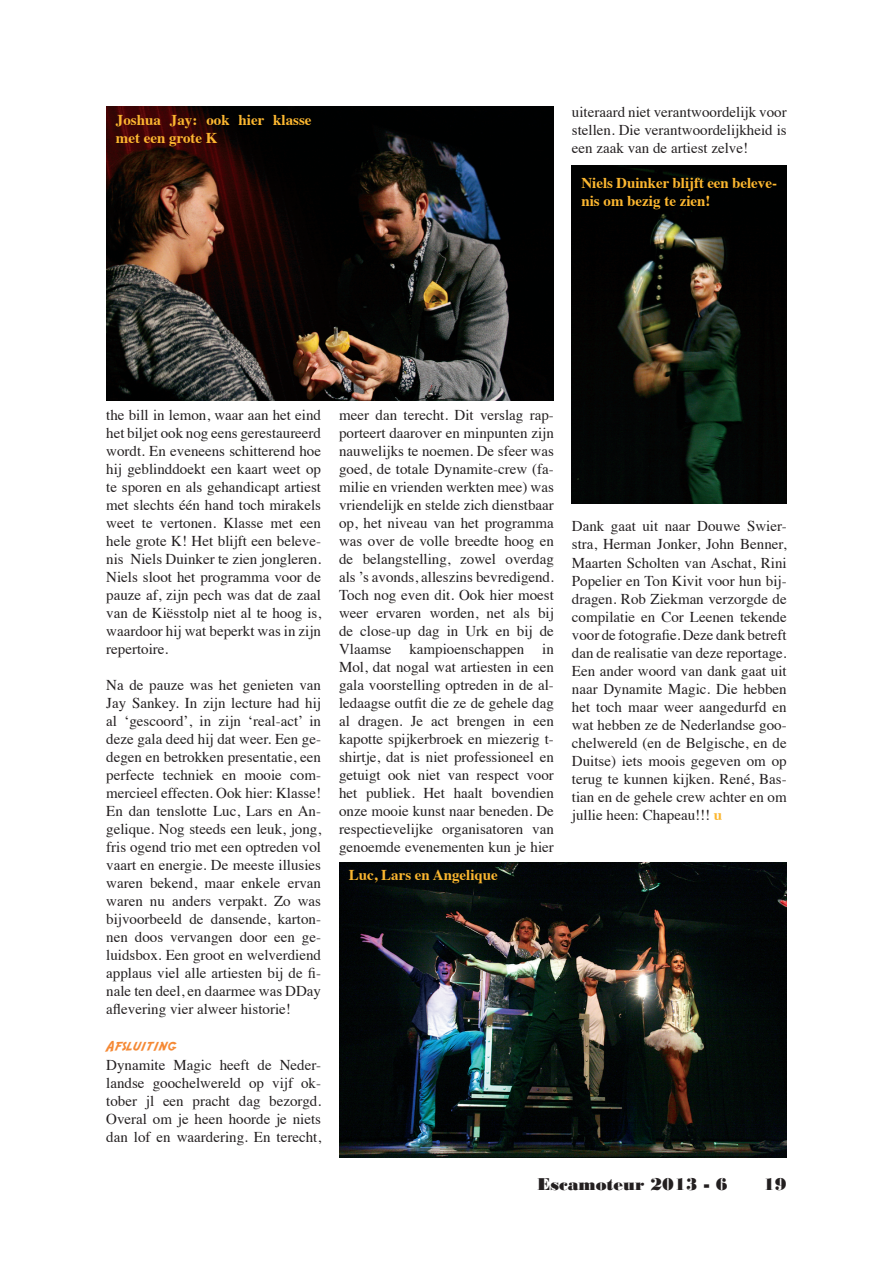
<style>
.page{position:relative;width:893px;height:1263px;background:#fff}
.page>*{position:absolute;margin:0;border:0;box-sizing:border-box;transform-origin:0 0}
.t1{font:18px "Bodoni MT Black";color:#231f20}
.t2{font:16.5px "Adventure";color:#f58935}
.t3{font:15px/18px "Times";color:#231f20;text-align:justify}
.t4{font:700 15px/18px "Times";color:#fcb730}
.s1{font-weight:700;color:#fcb730}
</style>
<div class="page">
<img style="left:339px;top:862px;width:448px;height:296px">
<img style="left:106px;top:106px;width:448px;height:294px">
<img style="left:572px;top:166px;width:215px;height:337px">
<p class="t4" style="left:116px;top:110px;width:197px">Joshua Jay: ook hier klasse met een grote K</p>
<p class="t3" style="left:572px;top:102px;width:216px">uiteraard niet verantwoordelijk voor stellen. Die verantwoordelijkheid is een zaak van de artiest zelve!</p>
<p class="t4" style="left:581px;top:172px;width:197px">Niels Duinker blijft een beleve&shy;nis om bezig te zien!</p>
<p class="t3" style="left:106px;top:405px;width:216px">the bill in lemon, waar aan het eind het biljet ook nog eens gerestaureerd wordt. En eveneens schitterend hoe hij geblinddoekt een kaart weet op te sporen en als gehandicapt artiest met slechts één hand toch mirakels weet te vertonen. Klasse met een hele grote K! Het blijft een beleve&shy;nis Niels Duinker te zien jongleren.<br>Niels sloot het programma voor de pauze af, zijn pech was dat de zaal van de Kiësstolp niet al te hoog is, waardoor hij wat beperkt was in zijn repertoire.</p>
<p class="t3" style="left:106px;top:675px;width:216px">Na de pauze was het genieten van Jay Sankey. In zijn lecture had hij al ‘gescoord’, in zijn ‘real-act’ in deze gala deed hij dat weer. Een ge&shy;degen en betrokken presentatie, een perfecte techniek en mooie com&shy;mercieel effecten. Ook hier: Klasse!<br>En dan tenslotte Luc, Lars en An&shy;gelique. Nog steeds een leuk, jong, fris ogend trio met een optreden vol vaart en energie. De meeste illusies waren bekend, maar enkele ervan waren nu anders verpakt. Zo was bijvoorbeeld de dansende, karton&shy;nen doos vervangen door een ge&shy;luidsbox. Een groot en welverdiend applaus viel alle artiesten bij de fi&shy;nale ten deel, en daarmee was DDay aflevering vier alweer historie!</p>
<p class="t2" style="left:106px;top:1040px;width:71px">Afsluiting</p>
<p class="t3" style="left:106px;top:1054px;width:216px">Dynamite Magic heeft de Neder&shy;landse goochelwereld op vijf ok&shy;tober jl een pracht dag bezorgd.<br>Overal om je heen hoorde je niets dan lof en waardering. En terecht,</p>
<p class="t3" style="left:339px;top:405px;width:216px">meer dan terecht. Dit verslag rap&shy;porteert daarover en minpunten zijn nauwelijks te noemen. De sfeer was goed, de totale Dynamite-crew (fa&shy;milie en vrienden werkten mee) was vriendelijk en stelde zich dienstbaar op, het niveau van het programma was over de volle breedte hoog en de belangstelling, zowel overdag als ’s avonds, alleszins bevredigend.<br>Toch nog even dit. Ook hier moest weer ervaren worden, net als bij de close-up dag in Urk en bij de Vlaamse kampioenschappen in Mol, dat nogal wat artiesten in een gala voorstelling optreden in de al&shy;ledaagse outfit die ze de gehele dag al dragen. Je act brengen in een kapotte spijkerbroek en miezerig t&shy;shirtje, dat is niet professioneel en getuigt ook niet van respect voor het publiek. Het haalt bovendien onze mooie kunst naar beneden. De respectievelijke organisatoren van genoemde evenementen kun je hier</p>
<p class="t4" style="left:349px;top:864px;width:151px">Luc, Lars en Angelique</p>
<p class="t3" style="left:572px;top:516px;width:216px">Dank gaat uit naar Douwe Swier&shy;stra, Herman Jonker, John Benner, Maarten Scholten van Aschat, Rini Popelier en Ton Kivit voor hun bij&shy;dragen. Rob Ziekman verzorgde de compilatie en Cor Leenen tekende voor de fotografie. Deze dank betreft dan de realisatie van deze reportage.<br>Een ander woord van dank gaat uit naar Dynamite Magic. Die hebben het toch maar weer aangedurfd en wat hebben ze de Nederlandse goo&shy;chelwereld (en de Belgische, en de Duitse) iets moois gegeven om op terug te kunnen kijken. René, Bas&shy;tian en de gehele crew achter en om jullie heen: Chapeau!!! <span class="s1">u</span></p>
<p class="t1" style="left:537px;top:1174px;width:192px">Escamoteur 2013 - 6</p>
<p class="t1" style="left:763px;top:1174px;width:25px">19</p>
</div>
